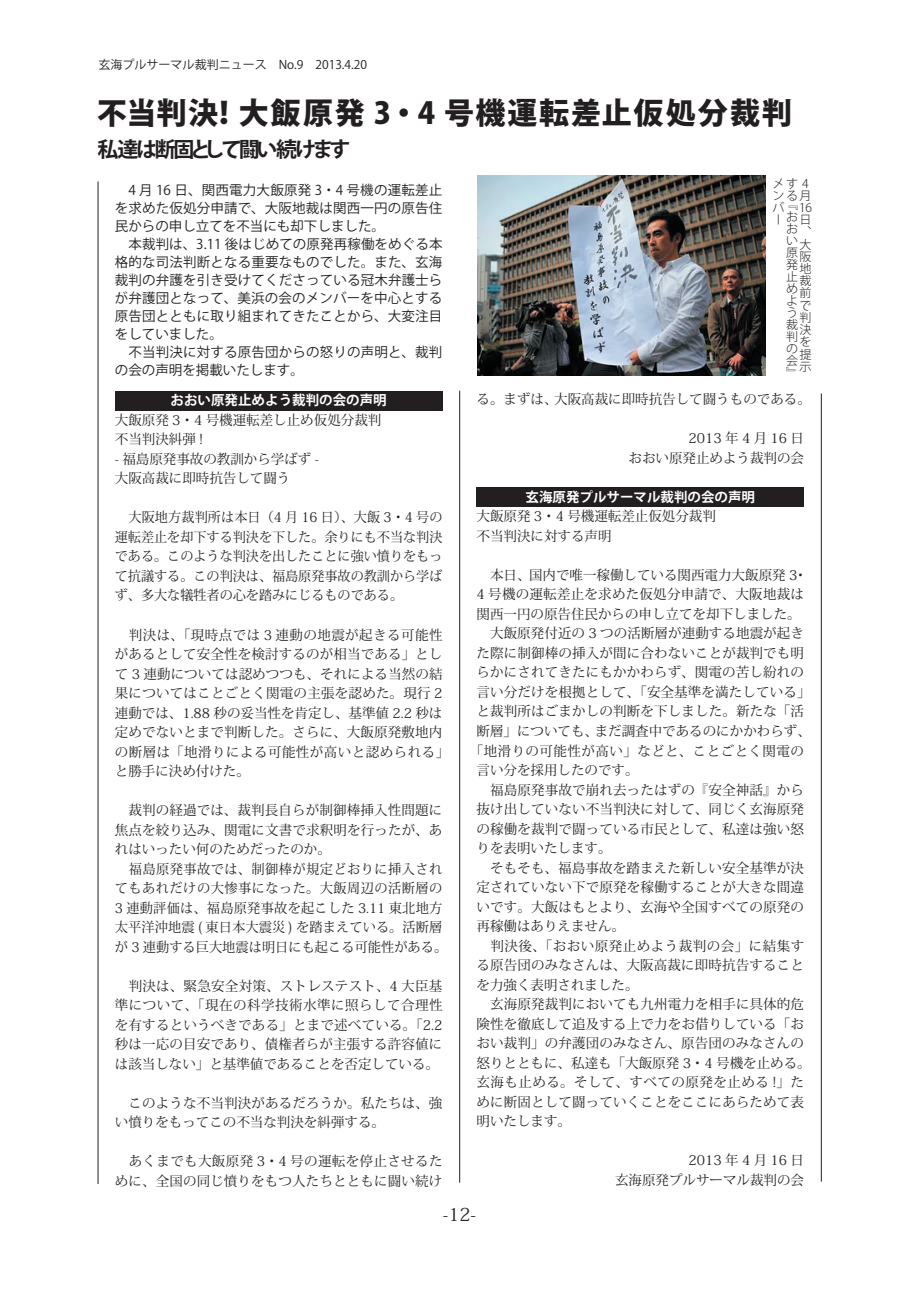
<style>
.page{position:relative;width:919px;height:1289px;background:#fff}
.page>*{position:absolute;margin:0;border:0;box-sizing:border-box;transform-origin:0 0}
.t1{font:800 30px "Koz Go Std";letter-spacing:.055em;color:#231f20}
.t2{font:700 21px "Koz Go Std";letter-spacing:-.15em;color:#231f20}
.t3{font:18px "Koz Min Std";color:#231f20}
.t4{font:13.5px/19.5px "Koz Min Std";letter-spacing:.01em;color:#231f20}
.t5{font:13.5px/18px "Koz Go Std";letter-spacing:.01em;color:#231f20}
.t6{font:13.5px "Koz Min Std";letter-spacing:.035em;color:#231f20}
.t7{font:700 13.5px "Koz Go Std";color:#fff}
.t8{font:300 12px/12.1px "Koz Go Std";color:#231f20}
.t9{font:12px "Koz Go Std";color:#231f20}
</style>
<div class="page">
<div style="left:476px;top:487px;width:328px;height:19px;background:#231f20"></div>
<div style="left:115px;top:391px;width:327px;height:20px;background:#231f20"></div>
<img style="left:477px;top:175px;width:288px;height:200px">
<hr style="left:821px;top:393px;width:1px;height:788px;background:#231f20">
<hr style="left:98px;top:181px;width:1px;height:1002px;background:#231f20">
<hr style="left:459px;top:390px;width:1px;height:792px;background:#231f20">
<p class="t9" style="left:99px;top:57px;width:270px">玄海プルサーマル裁判ニュース　No.9　2013.4.20</p>
<h1 class="t1" style="left:97px;top:94px;width:696px">不当判決！ 大飯原発 3・4 号機運転差止仮処分裁判</h1>
<h2 class="t2" style="left:97px;top:136px;width:255px">私達は断固として闘い続けます</h2>
<p class="t5" style="left:115px;top:181px;width:329px">　4 月 16 日、関西電力大飯原発 3・4 号機の運転差止を求めた仮処分申請で、大阪地裁は関西一円の原告住民からの申し立てを不当にも却下しました。<br>　本裁判は、3.11 後はじめての原発再稼働をめぐる本格的な司法判断となる重要なものでした。また、玄海裁判の弁護を引き受けてくださっている冠木弁護士らが弁護団となって、美浜の会のメンバーを中心とする原告団とともに取り組まれてきたことから、大変注目をしていました。<br>　不当判決に対する原告団からの怒りの声明と、裁判の会の声明を掲載いたします。</p>
<p class="t8" style="left:772px;top:177px;width:41px;text-align:right">メす 4ンる月<br>16<br>日<br>、<br>大<br>阪<br>地<br>裁<br>前<br>で<br>判<br>決<br>を<br>提<br>示</p>
<p class="t8" style="left:772px;top:201px;width:13px">バー</p>
<p class="t8" style="left:786px;top:198px;width:13px">『おおい原発止めよう裁判の会』</p>
<p class="t7" style="left:171px;top:392px;width:217px">おおい原発止めよう裁判の会の声明</p>
<p class="t4" style="left:115px;top:410px;width:268px">大飯原発 3・4 号機運転差し止め仮処分裁判不当判決糾弾 !</p>
<p class="t4" style="left:115px;top:449px;width:206px">- 福島原発事故の教訓から学ばず -大阪高裁に即時抗告して闘う</p>
<p class="t4" style="left:115px;top:508px;width:329px;text-align:justify;text-indent:14px">大阪地方裁判所は本日（4 月 16 日）、大飯 3・4 号の運転差止を却下する判決を下した。余りにも不当な判決である。このような判決を出したことに強い憤りをもって抗議する。この判決は、福島原発事故の教訓から学ばず、多大な犠牲者の心を踏みにじるものである。</p>
<p class="t4" style="left:115px;top:625px;width:336px">　判決は、「現時点では 3 連動の地震が起きる可能性があるとして安全性を検討するのが相当である」として 3 連動については認めつつも、それによる当然の結果についてはことごとく関電の主張を認めた。現行 2連動では、1.88 秒の妥当性を肯定し、基準値 2.2 秒は定めでないとまで判断した。さらに、大飯原発敷地内の断層は「地滑りによる可能性が高いと認められる」と勝手に決め付けた。</p>
<p class="t4" style="left:115px;top:800px;width:329px;text-align:justify">　裁判の経過では、裁判長自らが制御棒挿入性問題に焦点を絞り込み、関電に文書で求釈明を行ったが、あれはいったい何のためだったのか。</p>
<p class="t4" style="left:115px;top:859px;width:334px;text-indent:14px">福島原発事故では、制御棒が規定どおりに挿入されてもあれだけの大惨事になった。大飯周辺の活断層の<br>3 連動評価は、福島原発事故を起こした 3.11 東北地方太平洋沖地震 ( 東日本大震災 ) を踏まえている。活断層が 3 連動する巨大地震は明日にも起こる可能性がある。</p>
<p class="t4" style="left:115px;top:976px;width:329px;text-align:justify">　判決は、緊急安全対策、ストレステスト、4 大臣基準について、「現在の科学技術水準に照らして合理性を有するというべきである」とまで述べている。「2.2秒は一応の目安であり、債権者らが主張する許容値には該当しない」と基準値であることを否定している。</p>
<p class="t4" style="left:115px;top:1093px;width:329px">　このような不当判決があるだろうか。私たちは、強い憤りをもってこの不当な判決を糾弾する。</p>
<p class="t4" style="left:115px;top:1151px;width:329px">　あくまでも大飯原発 3・4 号の運転を停止させるために、全国の同じ憤りをもつ人たちとともに闘い続け</p>
<p class="t4" style="left:476px;top:390px;width:336px">る。まずは、大阪高裁に即時抗告して闘うものである。</p>
<p class="t4" style="left:628px;top:429px;width:177px;text-align:right">2013年4月16日<br>おおい原発止めよう裁判の会</p>
<p class="t7" style="left:525px;top:488px;width:231px">玄海原発プルサーマル裁判の会の声明</p>
<p class="t4" style="left:476px;top:507px;width:241px">大飯原発 3・4 号機運転差止仮処分裁判不当判決に対する声明</p>
<p class="t4" style="left:476px;top:565px;width:332px">　本日、国内で唯一稼働している関西電力大飯原発 3・</p>
<p class="t4" style="left:476px;top:585px;width:329px">4 号機の運転差止を求めた仮処分申請で、大阪地裁は</p>
<p class="t4" style="left:476px;top:604px;width:326px">関西一円の原告住民からの申し立てを却下しました。</p>
<p class="t4" style="left:476px;top:624px;width:329px">　大飯原発付近の 3 つの活断層が連動する地震が起き</p>
<p class="t4" style="left:476px;top:643px;width:329px">た際に制御棒の挿入が間に合わないことが裁判でも明</p>
<p class="t4" style="left:476px;top:663px;width:329px">らかにされてきたにもかかわらず、関電の苦し紛れの</p>
<p class="t4" style="left:476px;top:682px;width:336px">言い分だけを根拠として、「安全基準を満たしている」</p>
<p class="t4" style="left:476px;top:702px;width:329px">と裁判所はごまかしの判断を下しました。新たな「活</p>
<p class="t4" style="left:476px;top:721px;width:336px">断層」についても、まだ調査中であるのにかかわらず、</p>
<p class="t6" style="left:469px;top:742px;width:336px">「地滑りの可能性が高い」などと、ことごとく関電の</p>
<p class="t4" style="left:476px;top:760px;width:163px">言い分を採用したのです。</p>
<p class="t4" style="left:476px;top:780px;width:329px">　福島原発事故で崩れ去ったはずの『安全神話』から</p>
<p class="t4" style="left:476px;top:799px;width:329px">抜け出していない不当判決に対して、同じく玄海原発</p>
<p class="t4" style="left:476px;top:819px;width:329px">の稼働を裁判で闘っている市民として、私達は強い怒</p>
<p class="t4" style="left:476px;top:838px;width:136px">りを表明いたします。</p>
<p class="t4" style="left:476px;top:858px;width:329px">　そもそも、福島事故を踏まえた新しい安全基準が決</p>
<p class="t4" style="left:476px;top:877px;width:329px">定されていない下で原発を稼働することが大きな間違</p>
<p class="t4" style="left:476px;top:897px;width:329px">いです。大飯はもとより、玄海や全国すべての原発の</p>
<p class="t4" style="left:476px;top:916px;width:150px">再稼働はありえません。</p>
<p class="t6" style="left:476px;top:937px;width:329px">　判決後、「おおい原発止めよう裁判の会」に結集す</p>
<p class="t4" style="left:476px;top:955px;width:329px">る原告団のみなさんは、大阪高裁に即時抗告すること</p>
<p class="t4" style="left:476px;top:975px;width:163px">を力強く表明されました。</p>
<p class="t4" style="left:476px;top:994px;width:329px">　玄海原発裁判においても九州電力を相手に具体的危</p>
<p class="t4" style="left:476px;top:1014px;width:329px">険性を徹底して追及する上で力をお借りしている「お</p>
<p class="t4" style="left:476px;top:1033px;width:329px">おい裁判」の弁護団のみなさん、原告団のみなさんの</p>
<p class="t4" style="left:476px;top:1053px;width:336px">怒りとともに、私達も「大飯原発 3・4 号機を止める。</p>
<p class="t6" style="left:476px;top:1073px;width:329px">玄海も止める。そして、すべての原発を止める !」た</p>
<p class="t4" style="left:476px;top:1092px;width:329px">めに断固として闘っていくことをここにあらためて表</p>
<p class="t4" style="left:476px;top:1111px;width:96px">明いたします。</p>
<p class="t4" style="left:615px;top:1150px;width:191px;text-align:right">2013年4月16日<br>玄海原発プルサーマル裁判の会</p>
<h3 class="t3" style="left:443px;top:1202px;width:35px">-12-</h3>
</div>
